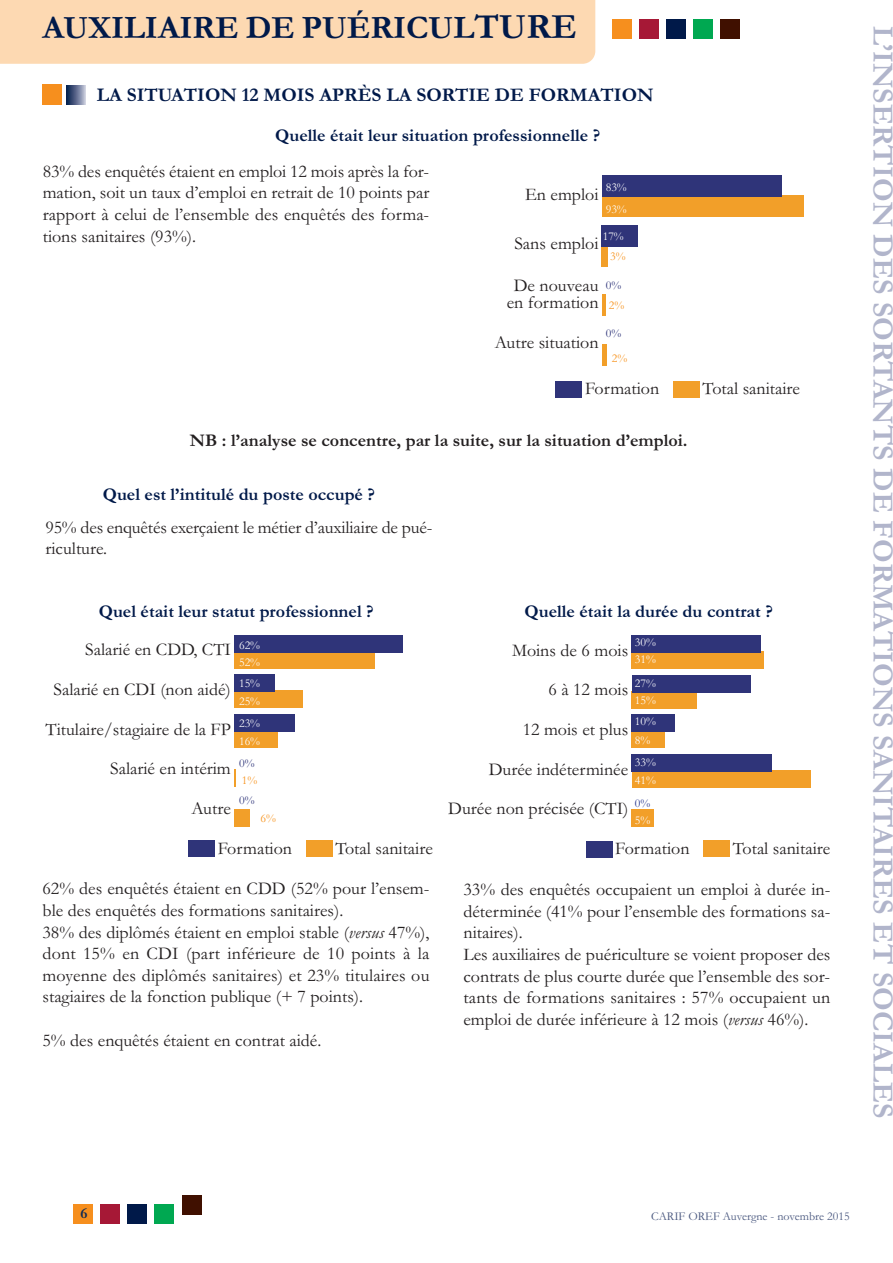
<style>
.page{position:relative;width:893px;height:1263px;background:#fff}
.page>*{position:absolute;margin:0;border:0;box-sizing:border-box;transform-origin:0 0}
.t1{font:700 33px "Garamond";color:#001949}
.t2{font:700 30px "Garamond";color:#b1b5cb}
.t3{font:700 19.5px "Garamond";color:#001949}
.t4{font:18px/21.6px "Garamond";color:#231f20}
.t5{font:700 18px "Garamond";color:#001949}
.t6{font:700 18px "Garamond";color:#231f20}
.t7{font:700 15px "Garamond";color:#0d2955}
.t8{font:12px/21.6px "Garamond";color:#fff}
.t9{font:12px "Garamond";color:#4b5980}
.t10{font:12px "Garamond";color:#f7931d}
.t11{font:12px "Garamond";color:#2f357a}
.t12{font:12px "Garamond";color:#283890}
.s1{font-size:36px}
.s2{font-style:italic}
</style>
<div class="page">
<div style="left:0;top:0;width:595px;height:64px;background:#fdd9b2"></div>
<div style="left:612px;top:20px;width:19px;height:19px;background:#f68f1e"></div>
<div style="left:639px;top:20px;width:19px;height:19px;background:#a61836"></div>
<div style="left:666px;top:20px;width:19px;height:19px;background:#001949"></div>
<div style="left:693px;top:20px;width:19px;height:19px;background:#00a851"></div>
<div style="left:720px;top:19px;width:20px;height:20px;background:#401000"></div>
<div style="left:66px;top:85px;width:20px;height:19px;background:linear-gradient(to right,#001444,#bbbdd2)"></div>
<div style="left:74px;top:1204px;width:19px;height:19px;background:#f68f1e"></div>
<div style="left:101px;top:1204px;width:19px;height:19px;background:#a61836"></div>
<div style="left:128px;top:1204px;width:19px;height:19px;background:#001949"></div>
<div style="left:155px;top:1204px;width:19px;height:19px;background:#00a851"></div>
<div style="left:182px;top:1195px;width:19px;height:19px;background:#401000"></div>
<div style="left:43px;top:85px;width:19px;height:19px;background:#f68f1e"></div>
<div style="left:602px;top:195px;width:202px;height:22px;background:#f29f29"></div>
<div style="left:602px;top:245px;width:6px;height:21px;background:#f29f29"></div>
<hr style="left:602px;top:294px;width:4px;height:22px;background:#f29f29">
<hr style="left:602px;top:344px;width:4px;height:21px;background:#f29f29">
<div style="left:602px;top:175px;width:180px;height:22px;background:#2f3479"></div>
<div style="left:602px;top:225px;width:36px;height:22px;background:#2f3479"></div>
<div style="left:673px;top:381px;width:26px;height:17px;background:#f29f29"></div>
<div style="left:556px;top:381px;width:26px;height:17px;background:#2f3479"></div>
<div style="left:234px;top:651px;width:140px;height:17px;background:#f29f29"></div>
<div style="left:234px;top:690px;width:69px;height:18px;background:#f29f29"></div>
<div style="left:234px;top:730px;width:44px;height:17px;background:#f29f29"></div>
<svg style="left:234px;top:770px;width:2px;height:17px"></svg>
<div style="left:234px;top:809px;width:16px;height:18px;background:#f29f29"></div>
<div style="left:234px;top:635px;width:169px;height:17px;background:#2f3479"></div>
<div style="left:234px;top:674px;width:41px;height:18px;background:#2f3479"></div>
<div style="left:234px;top:714px;width:61px;height:18px;background:#2f3479"></div>
<div style="left:306px;top:840px;width:26px;height:17px;background:#f29f29"></div>
<div style="left:189px;top:840px;width:26px;height:17px;background:#2f3479"></div>
<div style="left:632px;top:651px;width:132px;height:18px;background:#f29f29"></div>
<div style="left:632px;top:691px;width:65px;height:17px;background:#f29f29"></div>
<div style="left:632px;top:730px;width:33px;height:18px;background:#f29f29"></div>
<div style="left:632px;top:770px;width:178px;height:17px;background:#f29f29"></div>
<div style="left:632px;top:809px;width:22px;height:18px;background:#f29f29"></div>
<div style="left:632px;top:635px;width:129px;height:18px;background:#2f3479"></div>
<div style="left:632px;top:675px;width:118px;height:17px;background:#2f3479"></div>
<div style="left:632px;top:714px;width:43px;height:18px;background:#2f3479"></div>
<div style="left:632px;top:754px;width:140px;height:17px;background:#2f3479"></div>
<div style="left:703px;top:840px;width:27px;height:17px;background:#f29f29"></div>
<div style="left:586px;top:841px;width:26px;height:16px;background:#2f3479"></div>
<h1 class="t1" style="left:43px;top:8px;width:536px">AUXILIAIRE DE PUÉRICUL<span class="s1">TURE</span></h1>
<p class="t3" style="left:97px;top:83px;width:558px">LA SITUATION 12 MOIS APRÈS LA SORTIE DE FORMATION</p>
<p class="t5" style="left:275px;top:124px;width:326px">Quelle était leur situation professionnelle ?</p>
<p class="t4" style="left:43px;top:160px;width:388px;text-align:justify">83% des enquêtés étaient en emploi 12 mois après la for&shy;mation, soit un taux d’emploi en retrait de 10 points par rapport à celui de l’ensemble des enquêtés des forma&shy;tions sanitaires (93%).</p>
<p class="t4" style="left:525px;top:183px;width:75px">En emploi</p>
<p class="t8" style="left:606px;top:176px;width:23px">83%<br>93%</p>
<p class="t8" style="left:603px;top:226px;width:23px">17%</p>
<p class="t10" style="left:610px;top:248px;width:17px">3%</p>
<p class="t11" style="left:606px;top:277px;width:17px">0%</p>
<p class="t10" style="left:609px;top:297px;width:17px">2%</p>
<p class="t11" style="left:606px;top:325px;width:17px">0%</p>
<p class="t10" style="left:612px;top:350px;width:17px">2%</p>
<p class="t4" style="left:585px;top:378px;width:76px">Formation</p>
<p class="t4" style="left:703px;top:377px;width:99px">Total sanitaire</p>
<p class="t4" style="left:514px;top:232px;width:86px">Sans emploi</p>
<p class="t4" style="left:507px;top:277px;width:93px;line-height:16.5px;text-align:center">De nouveau en formation</p>
<p class="t4" style="left:495px;top:331px;width:105px">Autre situation</p>
<p class="t6" style="left:190px;top:429px;width:499px">NB : l’analyse se concentre, par la suite, sur la situation d’emploi.</p>
<p class="t5" style="left:103px;top:483px;width:274px">Quel est l’intitulé du poste occupé ?</p>
<p class="t4" style="left:45px;top:516px;width:388px">95% des enquêtés exerçaient le métier d’auxiliaire de pué&shy;riculture.</p>
<p class="t5" style="left:99px;top:600px;width:276px">Quel était leur statut professionnel ?</p>
<p class="t5" style="left:525px;top:600px;width:250px">Quelle était la durée du contrat ?</p>
<p class="t4" style="left:85px;top:638px;width:176px">Salarié en CDD, CTI <sup>62%</sup></p>
<p class="t8" style="left:239px;top:651px;width:23px;line-height:21px">52%<br>15%</p>
<p class="t8" style="left:239px;top:689px;width:23px;line-height:22.4px">25%<br>23%</p>
<p class="t8" style="left:239px;top:730px;width:23px">16%</p>
<p class="t11" style="left:239px;top:755px;width:17px">0%</p>
<p class="t10" style="left:242px;top:772px;width:17px">1%</p>
<p class="t4" style="left:53px;top:678px;width:179px">Salarié en CDI (non aidé)</p>
<p class="t4" style="left:46px;top:718px;width:187px">Titulaire/stagiaire de la FP</p>
<p class="t4" style="left:110px;top:757px;width:122px">Salarié en intérim</p>
<p class="t4" style="left:512px;top:639px;width:118px">Moins de 6 mois</p>
<p class="t8" style="left:635px;top:633px;width:23px;line-height:17.1px">30%<br>31%</p>
<p class="t8" style="left:635px;top:675px;width:23px;line-height:16.4px">27%<br>15%</p>
<p class="t8" style="left:635px;top:710px;width:23px">10%</p>
<p class="t4" style="left:548px;top:678px;width:81px">6 à 12 mois</p>
<p class="t4" style="left:523px;top:718px;width:107px">12 mois et plus</p>
<p class="t8" style="left:635px;top:729px;width:23px">8%<br>33%</p>
<p class="t4" style="left:489px;top:758px;width:141px">Durée indéterminée</p>
<p class="t8" style="left:635px;top:769px;width:23px">41%</p>
<p class="t4" style="left:191px;top:797px;width:41px">Autre</p>
<p class="t11" style="left:239px;top:792px;width:17px">0%</p>
<p class="t10" style="left:261px;top:810px;width:17px">6%</p>
<p class="t4" style="left:448px;top:797px;width:182px">Durée non précisée (CTI)</p>
<p class="t12" style="left:635px;top:795px;width:17px">0%</p>
<p class="t8" style="left:635px;top:809px;width:17px">5%</p>
<p class="t4" style="left:218px;top:837px;width:76px">Formation</p>
<p class="t4" style="left:335px;top:837px;width:99px">Total sanitaire</p>
<p class="t4" style="left:43px;top:877px;width:388px">62% des enquêtés étaient en CDD (52% pour l’ensem&shy;ble des enquêtés des formations sanitaires).<br>38% des diplômés étaient en emploi stable (<span class="s2">versus</span> 47%), dont 15% en CDI (part inférieure de 10 points à la moyenne des diplômés sanitaires) et 23% titulaires ou stagiaires de la fonction publique (+ 7 points).</p>
<p class="t4" style="left:43px;top:1028px;width:280px">5% des enquêtés étaient en contrat aidé.</p>
<p class="t4" style="left:615px;top:837px;width:76px">Formation</p>
<p class="t4" style="left:733px;top:837px;width:99px">Total sanitaire</p>
<p class="t4" style="left:463px;top:878px;width:368px">33% des enquêtés occupaient un emploi à durée in&shy;déterminée (41% pour l’ensemble des formations sa&shy;nitaires).<br>Les auxiliaires de puériculture se voient proposer des contrats de plus courte durée que l’ensemble des sor&shy;tants de formations sanitaires : 57% occupaient un emploi de durée inférieure à 12 mois (<span class="s2">versus</span> 46%).</p>
<h2 class="t2" style="left:901px;top:26px;width:1094px;rotate:90deg">L’INSERTION DES SORTANTS DE FORMATIONS SANITAIRES ET SOCIALES</h2>
<p class="t7" style="left:80px;top:1204px;width:9px">6</p>
<p class="t9" style="left:651px;top:1208px;width:200px">CARIF OREF Auvergne - novembre 2015</p>
</div>
